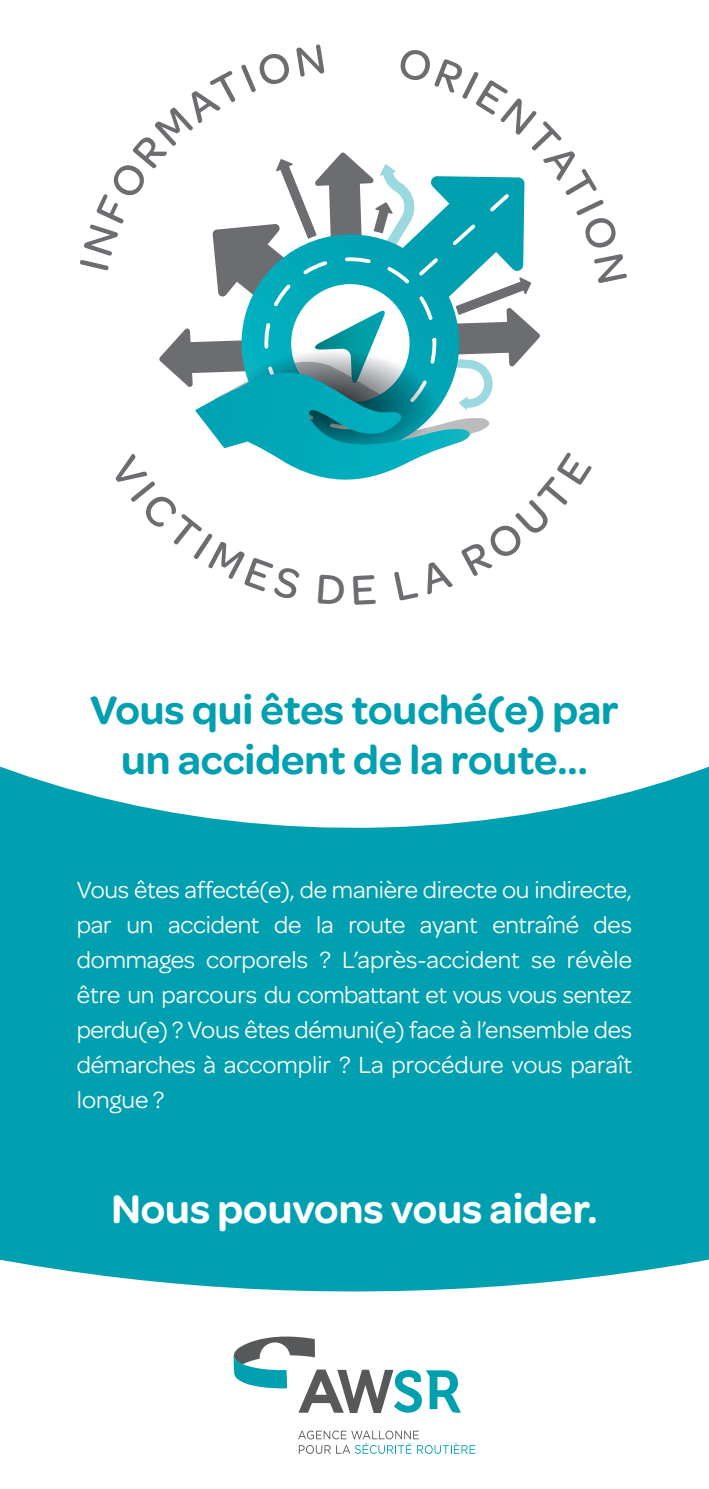
<style>
.page{position:relative;width:709px;height:1489px;background:#fff}
.page>*{position:absolute;margin:0;border:0;box-sizing:border-box;transform-origin:0 0}
.t1{font:600 42.5px/50px "Omnes";color:#00a0b0;text-align:center}
.t2{font:600 42.5px "Omnes";color:#fff}
.t3{font:25px/35px "Omnes";color:#fff;text-align:justify}
</style>
<div class="page">
<svg style="left:0;top:766px;width:709px;height:526px;background:#19a9b7"></svg>
<svg style="left:298px;top:1430px;width:177px;height:23px"></svg>
<svg style="left:234px;top:1336px;width:227px;height:76px"></svg>
<svg style="left:159px;top:152px;width:381px;height:328px"></svg>
<h1 class="t1" style="left:90px;top:684px;width:530px">Vous qui êtes touché(e) par un accident de la route...</h1>
<p class="t3" style="left:77px;top:871px;width:556px">Vous êtes affecté(e), de manière directe ou indirecte, par un accident de la route ayant entraîné des dommages corporels ? L’après-accident se révèle être un parcours du combattant et vous vous sentez perdu(e) ? Vous êtes démuni(e) face à l’ensemble des démarches à accomplir ? La procédure vous paraît longue ?</p>
<h1 class="t2" style="left:111px;top:1184px;width:487px">Nous pouvons vous aider.</h1>
</div>
